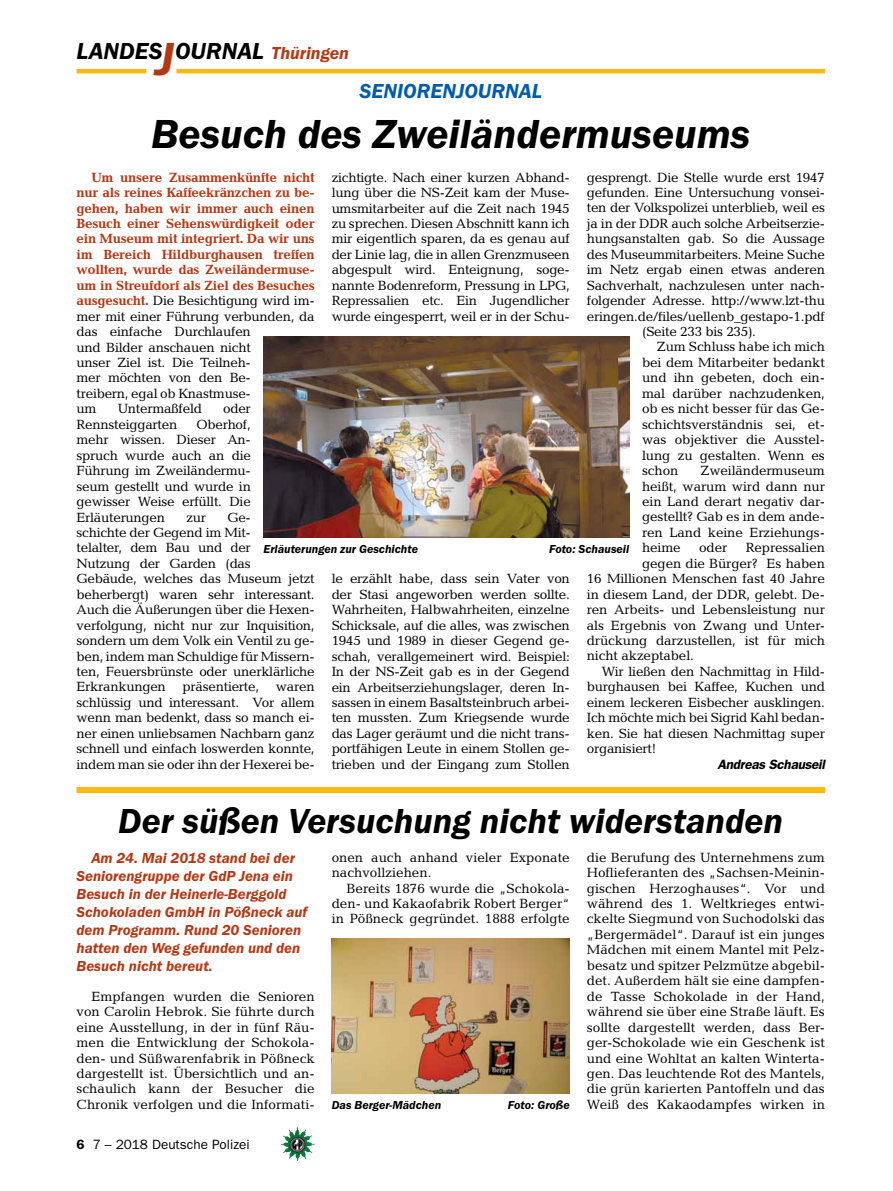
<style>
.page{position:relative;width:893px;height:1191px;background:#fff}
.page>*{position:absolute;margin:0;border:0;box-sizing:border-box;transform-origin:0 0}
.t1{font:italic 600 42px "Franklin Gothic Itc T";color:#000}
.t2{font:italic 600 36px "Franklin Gothic Itc T";color:#000}
.t3{font:italic 600 24px "Franklin Gothic Itc T";color:#000}
.t4{font:italic 600 21px "Franklin Gothic Itc T";color:#005baa}
.t5{font:italic 600 15px/18px "Franklin Gothic Itc T";color:#b33916}
.t6{font:13.5px/15.5px "Candida";letter-spacing:-.02em;color:#000;text-align:justify}
.t7{font:700 13.5px/15.5px "Candida";letter-spacing:-.02em;color:#b33916}
.t8{font:13.5px/15.5px "Candida";color:#000}
.t9{font:13.5px "Franklin Gothic";color:#000}
.t10{font:italic 600 13.5px "Franklin Gothic";letter-spacing:-.02em;color:#000}
.t11{font:italic 600 12px "Franklin Gothic Itc T";color:#000}
.s1{font-size:48px;color:#b33916}
.s2{font-size:18px;color:#b33916}
.s3{font-weight:400;color:#000}
.s4{font-weight:600}
</style>
<div class="page">
<hr style="left:77px;top:69px;width:69px;height:4px;background:#fdb913">
<hr style="left:176px;top:69px;width:649px;height:4px;background:#fdb913">
<img style="left:281px;top:1128px;width:16px;height:24px">
<img style="left:264px;top:336px;width:365px;height:201px">
<img style="left:332px;top:939px;width:238px;height:154px">
<div style="left:77px;top:787px;width:748px;height:6px;background:#fdb913"></div>
<h3 class="t3" style="left:77px;top:37px;width:274px">LANDES<span class="s1">J</span>OURNAL <span class="s2">Thüringen</span></h3>
<h3 class="t4" style="left:359px;top:79px;width:26px">Seniorenjournal</h3>
<h1 class="t1" style="left:151px;top:109px;width:601px">Besuch des Zweiländermuseums</h1>
<p class="t6" style="left:332px;top:169px;width:240px">zichtigte. Nach einer kurzen Abhand&shy;lung über die NS-Zeit kam der Muse&shy;umsmitarbeiter auf die Zeit nach 1945 zu sprechen. Diesen Abschnitt kann ich mir eigentlich sparen, da es genau auf der Linie lag, die in allen Grenzmuseen abgespult wird. Enteignung, soge&shy;nannte Bodenreform, Pressung in LPG, Repressalien etc. Ein Jugendlicher wurde eingesperrt, weil er in der Schu-</p>
<p class="t6" style="left:587px;top:169px;width:240px">gesprengt. Die Stelle wurde erst 1947</p>
<p class="t6" style="left:587px;top:185px;width:240px">gefunden. Eine Untersuchung vonsei-</p>
<p class="t6" style="left:587px;top:200px;width:240px">ten der Volkspolizei unterblieb, weil es</p>
<p class="t6" style="left:587px;top:216px;width:240px">ja in der DDR auch solche Arbeitserzie-</p>
<p class="t6" style="left:587px;top:231px;width:240px">hungsanstalten gab. So die Aussage</p>
<p class="t6" style="left:587px;top:246px;width:240px">des Museummitarbeiters. Meine Suche</p>
<p class="t6" style="left:587px;top:262px;width:240px">im Netz ergab einen etwas anderen</p>
<p class="t6" style="left:587px;top:277px;width:240px">Sachverhalt, nachzulesen unter nach-</p>
<p class="t6" style="left:587px;top:293px;width:240px">folgender Adresse. http://www.lzt-thu</p>
<p class="t6" style="left:587px;top:308px;width:240px">eringen.de/files/uellenb_gestapo-1.pdf</p>
<p class="t6" style="left:642px;top:324px;width:115px">(Seite 233 bis 235).</p>
<p class="t6" style="left:657px;top:339px;width:169px">Zum Schluss habe ich mich</p>
<p class="t6" style="left:642px;top:355px;width:184px">bei dem Mitarbeiter bedankt</p>
<p class="t6" style="left:642px;top:370px;width:184px">und ihn gebeten, doch ein-</p>
<p class="t6" style="left:642px;top:385px;width:184px">mal darüber nachzudenken,</p>
<p class="t6" style="left:642px;top:401px;width:184px">ob es nicht besser für das Ge-</p>
<p class="t6" style="left:642px;top:416px;width:184px">schichtsverständnis sei, et-</p>
<p class="t6" style="left:642px;top:432px;width:184px">was objektiver die Ausstel-</p>
<p class="t6" style="left:642px;top:447px;width:184px">lung zu gestalten. Wenn es</p>
<p class="t6" style="left:642px;top:463px;width:38px">schon</p>
<p class="t7" style="left:77px;top:169px;width:240px;text-indent:15px">Um unsere Zusammenkünfte nicht nur als reines Kaffeekränzchen zu be&shy;gehen, haben wir immer auch einen<br>Besuch einer Sehenswürdigkeit oder ein Museum mit integriert. Da wir uns im Bereich Hildburghausen treffen wollten, wurde das Zweiländermuse&shy;um in Streufdorf als Ziel des Besuches ausgesucht. <span class="s3">Die Besichtigung wird im&shy;mer mit einer Führung verbunden, da das einfache Durchlaufen<br>und Bilder anschauen nicht<br>unser Ziel ist. Die Teilneh-<br>mer möchten von den Be-<br>treibern, egal ob Knastmuse-<br>um</span></p>
<p class="t6" style="left:118px;top:401px;width:86px">Untermaßfeld</p>
<p class="t6" style="left:223px;top:401px;width:29px">oder</p>
<p class="t6" style="left:77px;top:416px;width:102px">Rennsteiggarten</p>
<p class="t6" style="left:77px;top:416px;width:176px;text-indent:120px">Oberhof, mehr wissen. Dieser An&shy;spruch wurde auch an die Führung im Zweiländermu&shy;seum gestellt und wurde in gewisser Weise erfüllt. Die Erläuterungen</p>
<p class="t6" style="left:642px;top:463px;width:184px;text-indent:58px">Zweiländermuseum heißt, warum wird dann nur ein Land derart negativ dar&shy;gestellt? Gab es in dem ande&shy;ren Land keine Erziehungs&shy;heime</p>
<p class="t6" style="left:77px;top:509px;width:240px;text-align:left;text-indent:151px">Ge-<br>schichte der Gegend im Mit-<br>telalter, dem Bau und der<br>Nutzung der Garden (das<br>Gebäude, welches das Museum jetzt beherbergt) waren sehr interessant.<br>Auch die Äußerungen über die Hexen&shy;verfolgung, nicht nur zur Inquisition, sondern um dem Volk ein Ventil zu ge&shy;ben, indem man Schuldige für Missern&shy;ten, Feuersbrünste oder unerklärliche<br>Erkrankungen präsentierte, waren schlüssig und interessant. Vor allem wenn man bedenkt, dass so manch ei&shy;ner einen unliebsamen Nachbarn ganz schnell und einfach loswerden konnte, indem man sie oder ihn der Hexerei be-</p>
<p class="t6" style="left:186px;top:509px;width:21px">zur</p>
<p class="t6" style="left:699px;top:540px;width:30px">oder</p>
<p class="t6" style="left:746px;top:540px;width:81px">Repressalien</p>
<p class="t6" style="left:642px;top:555px;width:184px">gegen die Bürger? Es haben</p>
<p class="t6" style="left:587px;top:571px;width:240px">16 Millionen Menschen fast 40 Jahre</p>
<p class="t6" style="left:587px;top:586px;width:240px">in diesem Land, der DDR, gelebt. De-</p>
<p class="t6" style="left:587px;top:602px;width:240px">ren Arbeits- und Lebensleistung nur</p>
<p class="t6" style="left:587px;top:617px;width:240px">als Ergebnis von Zwang und Unter-</p>
<p class="t6" style="left:587px;top:632px;width:240px">drückung darzustellen, ist für mich</p>
<p class="t6" style="left:587px;top:648px;width:109px">nicht akzeptabel.</p>
<p class="t6" style="left:602px;top:663px;width:225px">Wir ließen den Nachmittag in Hild-</p>
<p class="t6" style="left:587px;top:679px;width:240px">burghausen bei Kaffee, Kuchen und</p>
<p class="t6" style="left:587px;top:694px;width:240px">einem leckeren Eisbecher ausklingen.</p>
<p class="t6" style="left:587px;top:710px;width:240px">Ich möchte mich bei Sigrid Kahl bedan-</p>
<p class="t6" style="left:587px;top:725px;width:240px">ken. Sie hat diesen Nachmittag super</p>
<p class="t6" style="left:587px;top:741px;width:71px">organisiert!</p>
<p class="t10" style="left:717px;top:756px;width:109px">Andreas Schauseil</p>
<p class="t11" style="left:264px;top:541px;width:156px">Erläuterungen zur Geschichte</p>
<p class="t11" style="left:549px;top:541px;width:82px">Foto: Schauseil</p>
<p class="t6" style="left:332px;top:571px;width:240px">le erzählt habe, dass sein Vater von der Stasi angeworben werden sollte.<br>Wahrheiten, Halbwahrheiten, einzelne Schicksale, auf die alles, was zwischen 1945 und 1989 in dieser Gegend ge&shy;schah, verallgemeinert wird. Beispiel:<br>In der NS-Zeit gab es in der Gegend ein Arbeitserziehungslager, deren In&shy;sassen in einem Basaltsteinbruch arbei&shy;ten mussten. Zum Kriegsende wurde das Lager geräumt und die nicht trans&shy;portfähigen Leute in einem Stollen ge&shy;trieben und der Eingang zum Stollen</p>
<h2 class="t2" style="left:118px;top:800px;width:666px">Der süßen Versuchung nicht widerstanden</h2>
<p class="t8" style="left:332px;top:849px;width:240px">onen auch anhand vieler Exponate nachvollziehen.</p>
<p class="t6" style="left:332px;top:880px;width:240px;text-indent:15px">Bereits 1876 wurde die „Schokola&shy;den- und Kakaofabrik Robert Berger“ in Pößneck gegründet. 1888 erfolgte</p>
<p class="t6" style="left:587px;top:849px;width:240px">die Berufung des Unternehmens zum Hoflieferanten des „Sachsen-Meinin&shy;gischen Herzoghauses“. Vor und während des 1. Weltkrieges entwi&shy;ckelte Siegmund von Suchodolski das „Bergermädel“. Darauf ist ein junges Mädchen mit einem Mantel mit Pelz&shy;besatz und spitzer Pelzmütze abgebil&shy;det. Außerdem hält sie eine dampfen&shy;de Tasse Schokolade in der Hand, während sie über eine Straße läuft. Es sollte dargestellt werden, dass Ber&shy;ger-Schokolade wie ein Geschenk ist und eine Wohltat an kalten Winterta&shy;gen. Das leuchtende Rot des Mantels, die grün karierten Pantoffeln und das Weiß des Kakaodampfes wirken in</p>
<p class="t5" style="left:77px;top:848px;width:232px;text-indent:15px">Am 24. Mai 2018 stand bei der<br>Seniorengruppe der GdP Jena ein<br>Besuch in der Heinerle-Berggold<br>Schokoladen GmbH in Pößneck auf dem Programm. Rund 20 Senioren hatten den Weg gefunden und den<br>Besuch nicht bereut.</p>
<p class="t6" style="left:77px;top:988px;width:240px;text-indent:15px">Empfangen wurden die Senioren von Carolin Hebrok. Sie führte durch eine Ausstellung, in der in fünf Räu&shy;men die Entwicklung der Schokola&shy;den- und Süßwarenfabrik in Pößneck dargestellt ist. Übersichtlich und an&shy;schaulich kann der Besucher die Chronik verfolgen und die Informati-</p>
<p class="t11" style="left:332px;top:1098px;width:111px">Das Berger-Mädchen</p>
<p class="t11" style="left:508px;top:1098px;width:63px">Foto: Große</p>
<p class="t9" style="left:77px;top:1136px;width:175px"><span class="s4">6</span> 7 – 2018 Deutsche Polizei</p>
</div>
